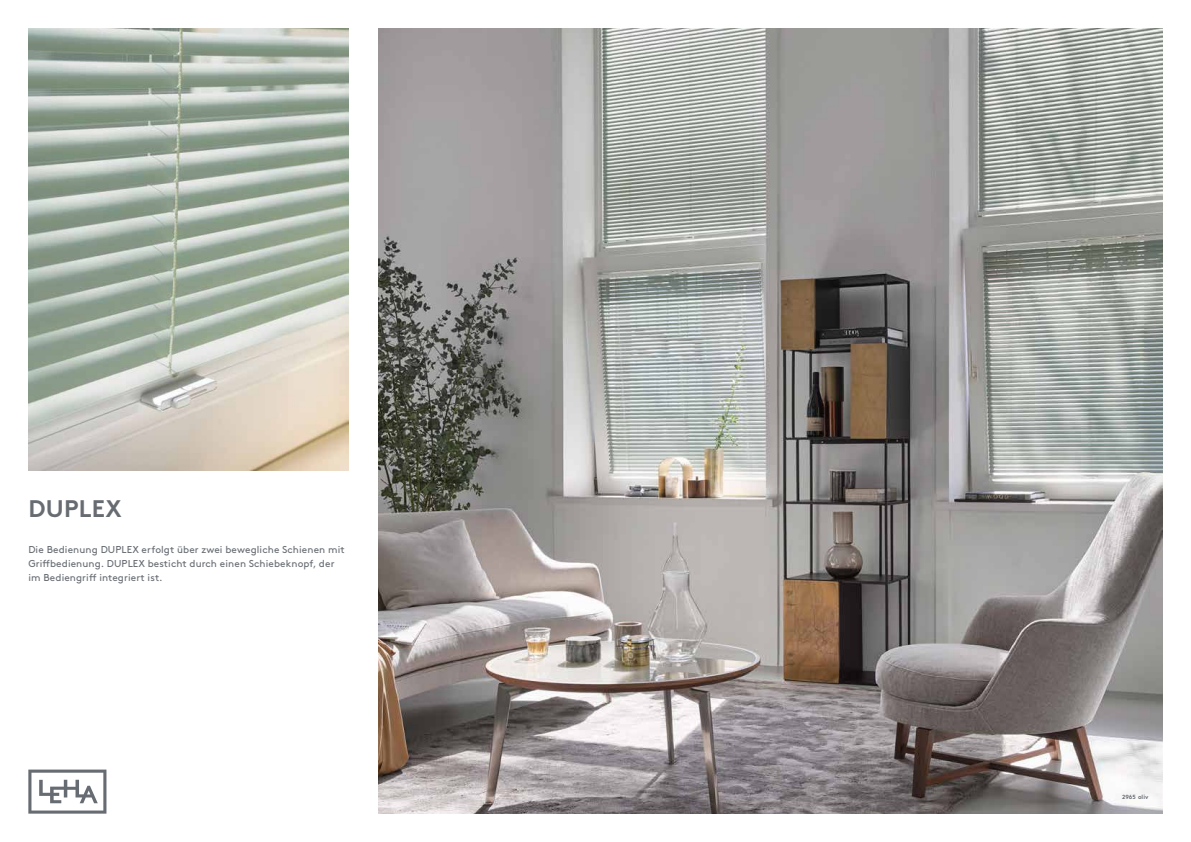
<style>
.page{position:relative;width:1191px;height:842px;background:#fff}
.page>*{position:absolute;margin:0;border:0;box-sizing:border-box;transform-origin:0 0}
.t1{font:700 24px "Brown Pro";letter-spacing:.01em;color:#676c72}
.t2{font:10px/14px "Brown Pro";letter-spacing:.01em;color:#676c72}
.t3{font:700 6px "Brown Pro";letter-spacing:.015em;color:#676c72}
</style>
<div class="page">
<img style="left:378px;top:28px;width:784px;height:786px">
<img style="left:28px;top:28px;width:321px;height:443px">
<svg style="left:28px;top:769px;width:78px;height:45px"></svg>
<h1 class="t1" style="left:28px;top:489px;width:95px">DUPLEX</h1>
<p class="t2" style="left:28px;top:541px;width:318px">Die Bedienung DUPLEX erfolgt über zwei bewegliche Schienen mit<br>Griffbedienung. DUPLEX besticht durch einen Schiebeknopf, der im Bediengriff integriert ist.</p>
<p class="t3" style="left:1122px;top:792px;width:28px">2965 oliv</p>
</div>
